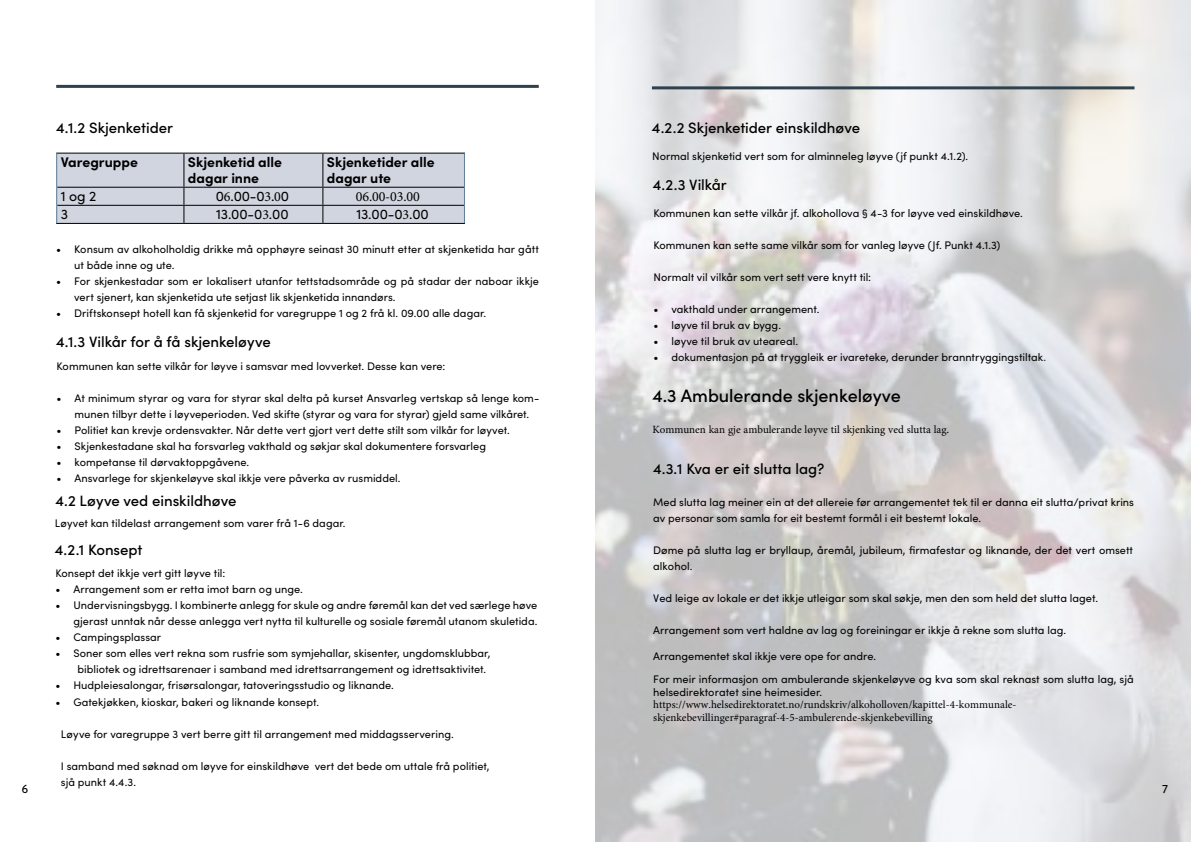
<style>
.page{position:relative;width:1191px;height:842px;background:#fff}
.page>*{position:absolute;margin:0;border:0;box-sizing:border-box;transform-origin:0 0}
.t1{font:500 18px "Sofia Pro";letter-spacing:-.005em;color:#000}
.t2{font:500 15px "Sofia Pro";letter-spacing:-.005em;color:#000}
.t3{font:700 14px "Sofia Pro";letter-spacing:-.005em;color:#000}
.t4{font:14px "Sofia Pro";letter-spacing:-.01em;color:#000}
.t5{font:14px "Minion Pro";letter-spacing:-.01em;color:#000}
.t6{font:12px "Soleil";color:#000}
.t7{font:11px/16px "Sofia Pro";color:#000}
.t8{font:11px/12.6px "Minion Pro";letter-spacing:.005em;color:#000}
.s1{font-family:"Minion Pro"}
.s2{font-weight:500;color:#2e414d}
.s3{font-family:"Sofia Pro"}
</style>
<div class="page">
<hr style="left:652px;top:86px;width:482px;height:3px;background:#2e414d">
<hr style="left:56px;top:85px;width:483px;height:3px;background:#2e414d">
<div style="left:57px;top:153px;width:127px;height:34px;background:#d1d5df"></div>
<div style="left:184px;top:153px;width:139px;height:34px;background:#d1d5df"></div>
<div style="left:323px;top:153px;width:141px;height:34px;background:#d1d5df"></div>
<div style="left:57px;top:187px;width:127px;height:18px;background:#d1d5df"></div>
<div style="left:184px;top:187px;width:139px;height:18px;background:#d1d5df"></div>
<div style="left:323px;top:187px;width:141px;height:18px;background:#d1d5df"></div>
<div style="left:57px;top:205px;width:127px;height:18px;background:#d1d5df"></div>
<div style="left:184px;top:205px;width:139px;height:18px;background:#d1d5df"></div>
<div style="left:323px;top:205px;width:141px;height:18px;background:#d1d5df"></div>
<hr style="left:56px;top:153px;width:128px;height:1px;background:#000">
<hr style="left:184px;top:153px;width:139px;height:1px;background:#000">
<hr style="left:183px;top:154px;width:1px;height:33px;background:#000">
<hr style="left:323px;top:153px;width:142px;height:1px;background:#000">
<hr style="left:322px;top:154px;width:1px;height:33px;background:#000">
<hr style="left:57px;top:187px;width:127px;height:1px;background:#000">
<hr style="left:184px;top:187px;width:139px;height:1px;background:#000">
<hr style="left:323px;top:187px;width:141px;height:1px;background:#000">
<hr style="left:57px;top:205px;width:127px;height:1px;background:#000">
<hr style="left:184px;top:205px;width:139px;height:1px;background:#000">
<svg style="left:183px;top:188px;width:1px;height:35px"></svg>
<hr style="left:323px;top:205px;width:141px;height:1px;background:#000">
<svg style="left:322px;top:188px;width:1px;height:35px"></svg>
<hr style="left:56px;top:223px;width:128px;height:1px;background:#000">
<hr style="left:184px;top:223px;width:139px;height:1px;background:#000">
<hr style="left:323px;top:223px;width:142px;height:1px;background:#000">
<hr style="left:56px;top:154px;width:1px;height:33px;background:#5d7f98">
<hr style="left:464px;top:154px;width:1px;height:33px;background:#5d7f98">
<svg style="left:56px;top:187px;width:1px;height:36px"></svg>
<svg style="left:464px;top:187px;width:1px;height:36px"></svg>
<h3 class="t2" style="left:56px;top:117px;width:118px">4.1.2 Skjenketider</h3>
<p class="t3" style="left:61px;top:152px;width:79px">Varegruppe</p>
<p class="t3" style="left:188px;top:152px;width:96px">Skjenketid alle</p>
<p class="t3" style="left:327px;top:152px;width:109px">Skjenketider alle</p>
<p class="t3" style="left:188px;top:168px;width:73px">dagar inne</p>
<p class="t3" style="left:327px;top:168px;width:66px">dagar ute</p>
<p class="t4" style="left:61px;top:186px;width:37px">1 og 2</p>
<p class="t4" style="left:216px;top:186px;width:75px">0<span class="s1">6</span>.00-0<span class="s1">3</span>.<span class="s1">0</span>0</p>
<p class="t5" style="left:356px;top:187px;width:65px">06.00-03.00</p>
<p class="t4" style="left:61px;top:204px;width:9px">3</p>
<p class="t4" style="left:216px;top:204px;width:74px">13.00-0<span class="s1">3</span>.00</p>
<p class="t4" style="left:356px;top:204px;width:74px">13.00-0<span class="s1">3</span>.00</p>
<p class="t7" style="left:74px;top:240px;width:466px;text-indent:-18px">• Konsum av alkoholholdig drikke må opphøyre seinast 30 minutt etter at skjenketida har gått ut både inne og ute.</p>
<p class="t7" style="left:74px;top:272px;width:466px;text-indent:-18px">• For skjenkestadar som er lokalisert utanfor tettstadsområde og på stadar der naboar ikkje vert sjenert, kan skjenketida ute setjast lik skjenketida innandørs.</p>
<p class="t7" style="left:56px;top:304px;width:431px">• Driftskonsept hotell kan få skjenketid for varegruppe 1 og 2 frå kl. 09.00 alle dagar.</p>
<h3 class="t2" style="left:56px;top:331px;width:216px">4.1.3 Vilkår for å få skjenkeløyve</h3>
<p class="t7" style="left:57px;top:358px;width:390px">Kommunen kan sette vilkår for løyve i samsvar med lovverket. Desse kan vere:</p>
<p class="t7" style="left:75px;top:390px;width:466px;text-indent:-18px">• At minimum styrar og vara for styrar skal delta på kurset Ansvarleg vertskap så lenge kom&shy;munen tilbyr dette i løyveperioden. Ved skifte (styrar og vara for styrar) gjeld same vilkåret.</p>
<p class="t7" style="left:57px;top:422px;width:455px">• Politiet kan krevje ordensvakter. Når dette vert gjort vert dette stilt som vilkår for løyvet.</p>
<p class="t7" style="left:57px;top:438px;width:431px">• Skjenkestadane skal ha forsvarleg vakthald og søkjar skal dokumentere forsvarleg</p>
<p class="t7" style="left:57px;top:454px;width:194px">• kompetanse til dørvaktoppgåvene.</p>
<p class="t7" style="left:57px;top:470px;width:345px">• Ansvarlege for skjenkeløyve skal ikkje vere påverka av rusmiddel.</p>
<p class="t2" style="left:55px;top:490px;width:183px">4.2 Løyve ved einskildhøve</p>
<p class="t7" style="left:55px;top:515px;width:292px">Løyvet kan tildelast arrangement som varer frå 1-6 dagar.</p>
<p class="t2" style="left:55px;top:539px;width:89px">4.2.1 Konsept</p>
<p class="t7" style="left:55px;top:565px;width:171px">Konsept det ikkje vert gitt løyve til:</p>
<p class="t7" style="left:55px;top:581px;width:249px">• Arrangement som er retta imot barn og unge.</p>
<p class="t7" style="left:55px;top:597px;width:483px;text-align:right">• Undervisningsbygg. I kombinerte anlegg for skule og andre føremål kan det ved særlege høve gjerast unntak når desse anlegga vert nytta til kulturelle og sosiale føremål utanom skuletida.</p>
<p class="t7" style="left:55px;top:629px;width:107px">• Campingsplassar</p>
<p class="t7" style="left:78px;top:645px;width:414px;text-indent:-22px">• Soner som elles vert rekna som rusfrie som symjehallar, skisenter, ungdomsklubbar, bibliotek og idrettsarenaer i samband med idrettsarrangement og idrettsaktivitet.</p>
<p class="t7" style="left:55px;top:677px;width:340px">• Hudpleiesalongar, frisørsalongar, tatoveringsstudio og liknande.</p>
<p class="t7" style="left:55px;top:693px;width:265px">• Gatekjøkken, kioskar, bakeri og liknande konsept.</p>
<p class="t7" style="left:61px;top:725px;width:394px">Løyve for varegruppe 3 vert berre gitt til arrangement med middagsservering.</p>
<p class="t7" style="left:61px;top:757px;width:430px">I samband med søknad om løyve for einskildhøve vert det bede om uttale frå politiet, sjå punkt 4.4.3.</p>
<p class="t2" style="left:652px;top:117px;width:210px">4.2.2 Skjenketider einskildhøve</p>
<p class="t7" style="left:652px;top:147px;width:317px">Normal skjenketid vert som for alminneleg løyve (jf punkt 4.1.2).</p>
<p class="t2" style="left:653px;top:173px;width:75px">4.2.3 Vilkår</p>
<p class="t7" style="left:653px;top:204px;width:371px">Kommunen kan sette vilkår jf. alkohollova § 4-3 for løyve ved einskildhøve.</p>
<p class="t7" style="left:653px;top:236px;width:348px">Kommunen kan sette same vilkår som for vanleg løyve (Jf. Punkt 4.1.3)</p>
<p class="t7" style="left:653px;top:268px;width:219px">Normalt vil vilkår som vert sett vere knytt til:</p>
<p class="t7" style="left:653px;top:300px;width:167px">• vakthald under arrangement.</p>
<p class="t7" style="left:653px;top:316px;width:129px">• løyve til bruk av bygg.</p>
<p class="t7" style="left:653px;top:332px;width:146px">• løyve til bruk av uteareal.</p>
<p class="t7" style="left:653px;top:348px;width:394px">• dokumentasjon på at tryggleik er ivareteke, derunder branntryggingstiltak<span class="s2">.</span></p>
<p class="t1" style="left:652px;top:382px;width:250px">4.3 Ambulerande skjenkeløyve</p>
<p class="t8" style="left:652px;top:424px;width:298px">Kommunen kan gje ambulerande løyve til skjenking ved slutta lag<span class="s3">.</span></p>
<p class="t2" style="left:653px;top:458px;width:173px">4.3.1 Kva er eit slutta lag?</p>
<p class="t7" style="left:653px;top:493px;width:482px">Med slutta lag meiner ein at det allereie før arrangementet tek til er danna eit slutta/privat krins av personar som samla for eit bestemt formål i eit bestemt lokale.</p>
<p class="t7" style="left:653px;top:541px;width:481px">Døme på slutta lag er bryllaup, åremål, jubileum, frmafestar og liknande, der det vert omsett alkohol.</p>
<p class="t7" style="left:653px;top:589px;width:446px">Ved leige av lokale er det ikkje utleigar som skal søkje, men den som held det slutta laget.</p>
<p class="t7" style="left:653px;top:621px;width:414px">Arrangement som vert haldne av lag og foreiningar er ikkje å rekne som slutta lag.</p>
<p class="t7" style="left:653px;top:644px;width:482px;line-height:23px">Arrangementet skal ikkje vere ope for andre.<br>For meir informasjon om ambulerande skjenkeløyve og kva som skal reknast som slutta lag, sjå</p>
<p class="t8" style="left:653px;top:686px;width:365px"><span class="s3">helsedirektoratet sine heimesider. </span>https://www.helsedirektoratet.no/rundskriv/alkoholloven/kapittel-4-kommunale&shy;skjenkebevillinger#paragraf-4-5-ambulerende-skjenkebevilling</p>
<p class="t6" style="left:22px;top:780px;width:8px">6</p>
<p class="t6" style="left:1162px;top:780px;width:7px">7</p>
</div>
